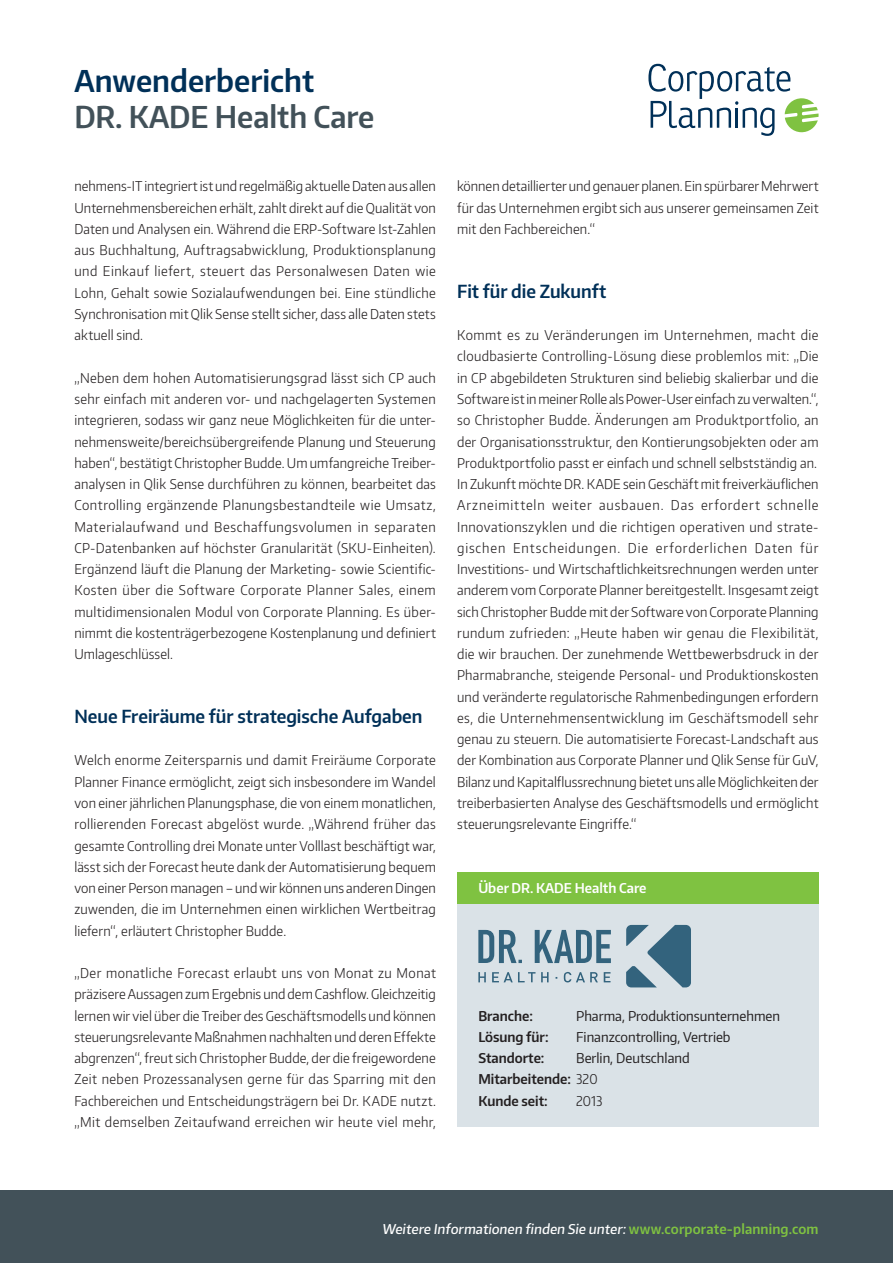
<style>
.page{position:relative;width:893px;height:1263px;background:#fff}
.page>*{position:absolute;margin:0;border:0;box-sizing:border-box;transform-origin:0 0}
.t1{font:700 30px "Encode CP Semi";color:#425159}
.t2{font:700 30px "Encode CP Semi";color:#003058}
.BODY{font:700 18px "Encode CP Semi";color:#003058}
.BODY-2{font:13.5px/21.3px "Encode CP Light";letter-spacing:.015em;color:#231f20;text-align:justify}
.t3{font:13.5px "Encode CP Regular";color:#231f20}
.t4{font:13.5px "Encode CP Medium";color:#fff}
.t5{font:700 13.5px "Encode CP Semi";color:#231f20}
.t6{font:700 13.5px "Encode CP Semi";color:#fff}
.s1{font-family:"Encode CP Light";font-weight:400}
.s2{font-family:"Encode CP Semi";font-weight:700;color:#7fc241}
</style>
<div class="page">
<div style="left:0;top:1191px;width:893px;height:72px;background:#425159"></div>
<svg style="left:648px;top:64px;width:171px;height:72px"></svg>
<div style="left:457px;top:904px;width:362px;height:223px;background:#dae2e7"></div>
<div style="left:457px;top:872px;width:362px;height:32px;background:#7fc241"></div>
<svg style="left:478px;top:925px;width:213px;height:62px"></svg>
<p class="t2" style="left:74px;top:61px;width:241px">Anwenderbericht</p>
<p class="t1" style="left:74px;top:97px;width:301px">DR. KADE Health Care</p>
<p class="BODY-2" style="left:74px;top:175px;width:363px">nehmens-IT integriert ist und regelmäßig aktuelle Daten aus allen Unternehmensbereichen erhält, zahlt direkt auf die Qualität von Daten und Analysen ein. Während die ERP-Software Ist-Zahlen aus Buchhaltung, Auftragsabwicklung, Produktionsplanung und Einkauf liefert, steuert das Personalwesen Daten wie Lohn, Gehalt sowie Sozialaufwendungen bei. Eine stündliche Synchronisation mit Qlik Sense stellt sicher, dass alle Daten stets aktuell sind.</p>
<p class="BODY-2" style="left:74px;top:367px;width:363px;text-align:left">„Neben dem hohen Automatisierungsgrad lässt sich CP auch sehr einfach mit anderen vor- und nachgelagerten Systemen integrieren, sodass wir ganz neue Möglichkeiten für die unter&shy;nehmensweite/bereichsübergreifende Planung und Steuerung haben“, bestätigt Christopher Budde. Um umfangreiche Treiber&shy;analysen in Qlik Sense durchführen zu können, bearbeitet das Controlling ergänzende Planungsbestandteile wie Umsatz, Materialaufwand und Beschaffungsvolumen in separaten CP-Datenbanken auf höchster Granularität (SKU-Einheiten).<br>Ergänzend läuft die Planung der Marketing- sowie Scientific-Kosten über die Software Corporate Planner Sales, einem multidimensionalen Modul von Corporate Planning. Es über&shy;nimmt die kostenträgerbezogene Kostenplanung und definiert Umlageschlüssel.</p>
<p class="BODY" style="left:74px;top:704px;width:350px">Neue Freiräume für strategische Aufgaben</p>
<p class="BODY-2" style="left:74px;top:749px;width:363px">Welch enorme Zeitersparnis und damit Freiräume Corporate Planner Finance ermöglicht, zeigt sich insbesondere im Wandel von einer jährlichen Planungsphase, die von einem monatlichen, rollierenden Forecast abgelöst wurde. „Während früher das gesamte Controlling drei Monate unter Volllast beschäftigt war, lässt sich der Forecast heute dank der Automatisierung bequem von einer Person managen – und wir können uns anderen Dingen zuwenden, die im Unternehmen einen wirklichen Wertbeitrag liefern“, erläutert Christopher Budde.</p>
<p class="BODY-2" style="left:74px;top:962px;width:363px">„Der monatliche Forecast erlaubt uns von Monat zu Monat präzisere Aussagen zum Ergebnis und dem Cashflow. Gleichzeitig lernen wir viel über die Treiber des Geschäftsmodells und können steuerungsrelevante Maßnahmen nachhalten und deren Effekte abgrenzen“, freut sich Christopher Budde, der die freigewordene Zeit neben Prozessanalysen gerne für das Sparring mit den Fachbereichen und Entscheidungsträgern bei Dr. KADE nutzt. „Mit demselben Zeitaufwand erreichen wir heute viel mehr,</p>
<p class="BODY-2" style="left:457px;top:175px;width:363px">können detaillierter und genauer planen. Ein spürbarer Mehrwert für das Unternehmen ergibt sich aus unserer gemeinsamen Zeit mit den Fachbereichen.“</p>
<p class="BODY" style="left:457px;top:279px;width:151px">Fit für die Zukunft</p>
<p class="BODY-2" style="left:457px;top:324px;width:363px">Kommt es zu Veränderungen im Unternehmen, macht die cloudbasierte Controlling-Lösung diese problemlos mit: „Die in CP abgebildeten Strukturen sind beliebig skalierbar und die Software ist in meiner Rolle als Power-User einfach zu verwalten.“, so Christopher Budde. Änderungen am Produktportfolio, an der Organisationsstruktur, den Kontierungsobjekten oder am Produktportfolio passt er einfach und schnell selbstständig an.</p>
<p class="BODY-2" style="left:457px;top:473px;width:363px;text-align:left">In Zukunft möchte DR. KADE sein Geschäft mit freiverkäuflichen Arzneimitteln weiter ausbauen. Das erfordert schnelle Innovationszyklen und die richtigen operativen und strate&shy;gischen Entscheidungen. Die erforderlichen Daten für Investitions- und Wirtschaftlichkeitsrechnungen werden unter anderem vom Corporate Planner bereitgestellt. Insgesamt zeigt sich Christopher Budde mit der Software von Corporate Planning rundum zufrieden: „Heute haben wir genau die Flexibilität, die wir brauchen. Der zunehmende Wettbewerbsdruck in der Pharmabranche, steigende Personal- und Produktionskosten und veränderte regulatorische Rahmenbedingungen erfordern es, die Unternehmensentwicklung im Geschäftsmodell sehr genau zu steuern. Die automatisierte Forecast-Landschaft aus der Kombination aus Corporate Planner und Qlik Sense für GuV, Bilanz und Kapitalflussrechnung bietet uns alle Möglichkeiten der treiberbasierten Analyse des Geschäftsmodells und ermöglicht steuerungsrelevante Eingriffe.“</p>
<p class="t6" style="left:478px;top:879px;width:170px">Über DR. KADE Health Care</p>
<p class="t5" style="left:478px;top:1007px;width:56px">Branche:</p>
<p class="t3" style="left:576px;top:1007px;width:205px">Pharma, Produktionsunternehmen</p>
<p class="t5" style="left:478px;top:1028px;width:72px">Lösung für:</p>
<p class="t3" style="left:576px;top:1028px;width:156px">Finanzcontrolling, Vertrieb</p>
<p class="t5" style="left:478px;top:1049px;width:68px">Standorte:</p>
<p class="t3" style="left:576px;top:1049px;width:115px">Berlin, Deutschland</p>
<p class="t5" style="left:478px;top:1070px;width:121px">Mitarbeitende: <span class="s1">320</span></p>
<p class="t5" style="left:478px;top:1092px;width:71px">Kunde seit:</p>
<p class="BODY-2" style="left:576px;top:1089px;width:28px">2013</p>
<p class="t4" style="left:382px;top:1220px;width:438px">Weitere Informationen finden Sie unter: <span class="s2">www.corporate -planning.com</span></p>
</div>
